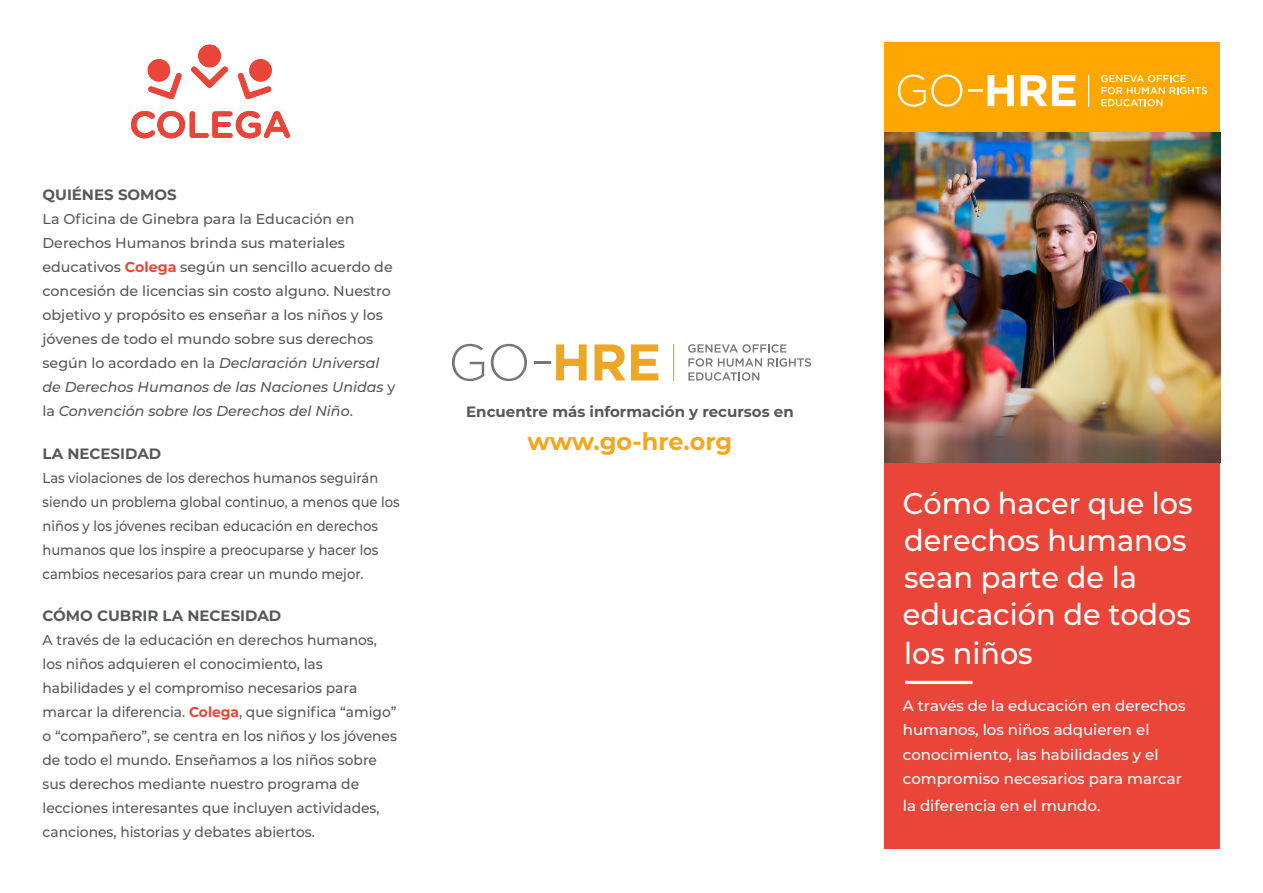
<style>
.page{position:relative;width:1263px;height:893px;background:#fff}
.page>*{position:absolute;margin:0;border:0;box-sizing:border-box;transform-origin:0 0}
.t1{font:500 30px/37.5px "Montserrat";color:#fff;scale:.96 1}
.t2{font:700 24px "Montserrat";letter-spacing:-.01em;color:#f4a71d}
.t3{font:500 15px/24.3px "Montserrat";color:#fff}
.t4{font:700 15px "Montserrat";color:#57585a}
.t5{font:500 14.25px/24px "Montserrat";color:#57585a}
.t6{font:500 14.25px/24px "Montserrat";color:#57585a;scale:.92 1}
.s1{font-weight:700;color:#ea4539}
.s2{font-style:italic}
</style>
<div class="page">
<div style="left:884px;top:457px;width:336px;height:392px;background:#ea4539"></div>
<div style="left:884px;top:43px;width:336px;height:91px;background:#ffa700"></div>
<div style="left:198px;top:45px;width:23px;height:22px;background:#ea4539;border-radius:50%"></div>
<svg style="left:191px;top:66px;width:37px;height:22px"></svg>
<svg style="left:237px;top:59px;width:35px;height:40px"></svg>
<svg style="left:147px;top:59px;width:35px;height:40px"></svg>
<svg style="left:131px;top:111px;width:159px;height:27px"></svg>
<svg style="left:452px;top:344px;width:32px;height:37px"></svg>
<svg style="left:491px;top:344px;width:36px;height:37px"></svg>
<hr style="left:534px;top:361px;width:16px;height:3px;background:#77777a">
<svg style="left:556px;top:344px;width:31px;height:36px"></svg>
<svg style="left:594px;top:344px;width:64px;height:36px"></svg>
<hr style="left:673px;top:344px;width:1px;height:37px;background:#eca825">
<svg style="left:688px;top:344px;width:123px;height:37px"></svg>
<svg style="left:898px;top:75px;width:64px;height:32px"></svg>
<svg style="left:968px;top:75px;width:46px;height:31px"></svg>
<svg style="left:1020px;top:75px;width:55px;height:31px"></svg>
<hr style="left:1088px;top:75px;width:1px;height:31px;background:#fff">
<svg style="left:1101px;top:75px;width:106px;height:31px"></svg>
<hr style="left:905px;top:681px;width:67px;height:3px;background:#fff">
<img style="left:885px;top:133px;width:335px;height:329px">
<p class="t4" style="left:43px;top:184px;width:136px">QUIÉNES SOMOS</p>
<p class="t5" style="left:43px;top:206px;width:354px">La Oficina de Ginebra para la Educación en Derechos Humanos brinda sus materiales educativos <span class="s1">Colega</span> según un sencillo acuerdo de concesión de licencias sin costo alguno. Nuestro objetivo y propósito es enseñar a los niños y los jóvenes de todo el mundo sobre sus derechos según lo acordado en la <span class="s2">Declaración Universal de Derechos Humanos de las Naciones Unidas</span> y la <span class="s2">Convención sobre los Derechos del Niño</span>.</p>
<p class="t4" style="left:43px;top:442px;width:120px">LA NECESIDAD</p>
<p class="t6" style="left:43px;top:465px;width:390px">Las violaciones de los derechos humanos seguirán siendo un problema global continuo, a menos que los niños y los jóvenes reciban educación en derechos humanos que los inspire a preocuparse y hacer los cambios necesarios para crear un mundo mejor.</p>
<p class="t4" style="left:43px;top:605px;width:240px">CÓMO CUBRIR LA NECESIDAD</p>
<p class="t5" style="left:43px;top:627px;width:356px">A través de la educación en derechos humanos, los niños adquieren el conocimiento, las habilidades y el compromiso necesarios para marcar la diferencia. <span class="s1">Colega</span>, que significa “amigo” o “compañero”, se centra en los niños y los jóvenes de todo el mundo. Enseñamos a los niños sobre sus derechos mediante nuestro programa de lecciones interesantes que incluyen actividades, canciones, historias y debates abiertos.</p>
<p class="t4" style="left:466px;top:401px;width:329px">Encuentre más información y recursos en</p>
<p class="t2" style="left:527px;top:424px;width:206px">www.go-hre.org</p>
<p class="t1" style="left:903px;top:483px;width:303px">Cómo hacer que los derechos humanos sean parte de la educación de todos los niños</p>
<p class="t3" style="left:903px;top:692px;width:284px">A través de la educación en derechos humanos, los niños adquieren el conocimiento, las habilidades y el compromiso necesarios para marcar</p>
<p class="t3" style="left:903px;top:793px;width:199px">la diferencia en el mundo.</p>
</div>
